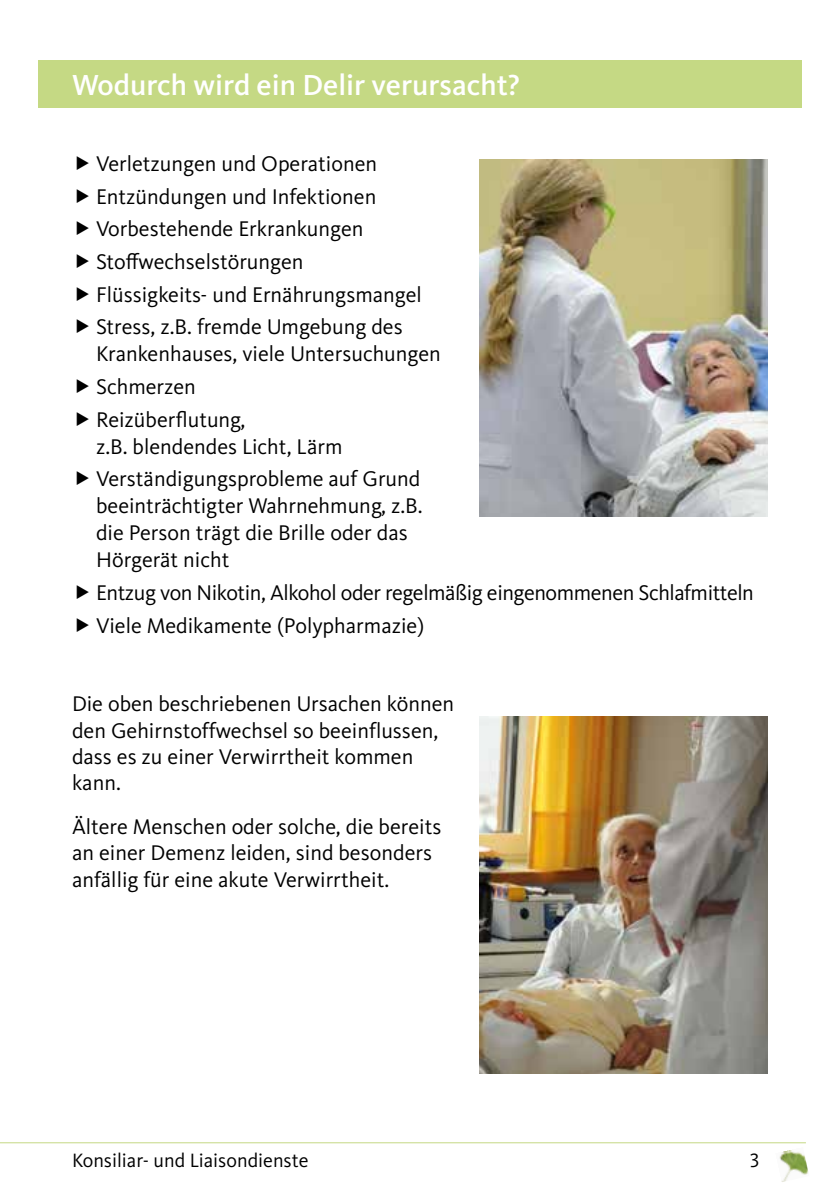
<style>
.page{position:relative;width:840px;height:1191px;background:#fff}
.page>*{position:absolute;margin:0;border:0;box-sizing:border-box;transform-origin:0 0}
.t1{font:500 30px "Kievit Pro";color:#fff}
.t2{font:22px/32.6px "Kievit Pro";color:#000}
.t3{font:22px/32.6px "Kievit Pro";letter-spacing:-.02em;color:#000}
.t4{font:20px "Kievit Pro";color:#000}
</style>
<div class="page">
<img style="left:779px;top:1150px;width:29px;height:32px">
<hr style="left:0;top:1142px;width:805px;height:1px;background:#c5d984">
<div style="left:38px;top:61px;width:763px;height:47px;background:#c5d984"></div>
<img style="left:479px;top:159px;width:288px;height:357px">
<img style="left:479px;top:716px;width:288px;height:357px">
<h1 class="t1" style="left:72px;top:67px;width:449px">Wodurch wird ein Delir verursacht?</h1>
<p class="t2" style="left:96px;top:147px;width:327px">Verletzungen und Operationen<br>Entzündungen und Infektionen<br>Vorbestehende Erkrankungen<br>Stoffwechselstörungen<br>Flüssigkeits- und Ernährungsmangel<br>Stress, z.B. fremde Umgebung des</p>
<p class="t2" style="left:96px;top:337px;width:346px">Krankenhauses, viele Untersuchungen<br>Schmerzen<br>Reizüberflutung,</p>
<p class="t2" style="left:96px;top:430px;width:325px">z.B. blendendes Licht, Lärm<br>Verständigungsprobleme auf Grund</p>
<p class="t2" style="left:96px;top:492px;width:328px;line-height:27px">beeinträchtigter Wahrnehmung, z.B. die Person trägt die Brille oder das<br>Hörgerät nicht</p>
<p class="t3" style="left:96px;top:576px;width:659px">Entzug von Nikotin, Alkohol oder regelmäßig eingenommenen Schlafmitteln<br>Viele Medikamente (Polypharmazie)</p>
<p class="t2" style="left:72px;top:690px;width:383px;line-height:26.4px">Die oben beschriebenen Ursachen können den Gehirnstoffwechsel so beeinflussen, dass es zu einer Verwirrtheit kommen kann.</p>
<p class="t2" style="left:72px;top:813px;width:370px;line-height:26.4px">Ältere Menschen oder solche, die bereits an einer Demenz leiden, sind besonders anfällig für eine akute Verwirrtheit.</p>
<p class="t4" style="left:72px;top:1148px;width:238px">Konsiliar- und Liaisondienste</p>
<p class="t4" style="left:749px;top:1148px;width:11px">3</p>
</div>
